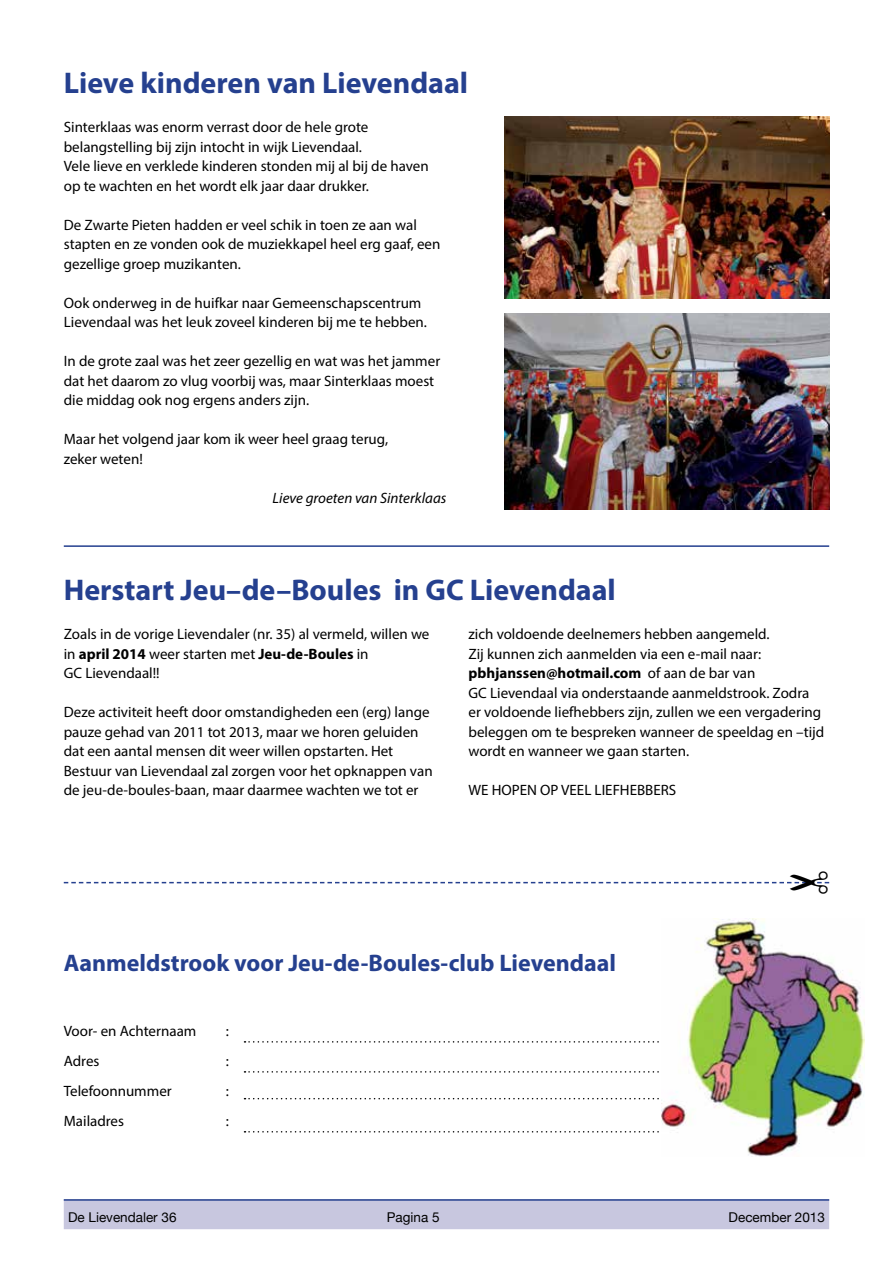
<style>
.page{position:relative;width:893px;height:1263px;background:#fff}
.page>*{position:absolute;margin:0;border:0;box-sizing:border-box;transform-origin:0 0}
.t1{font:700 30px "Myriad Pro";color:#25408f}
.t2{font:700 24px "Myriad Pro";color:#25408f}
.t3{font:15px/19.5px "Myriad Pro";color:#000}
.t4{font:italic 15px "Myriad Pro";color:#000}
.t5{font:13.5px "Helvetica Neue";color:#000}
.s1{font-weight:700}
</style>
<div class="page">
<div style="left:64px;top:1199px;width:765px;height:30px;background:#c8c7df"></div>
<hr style="left:64px;top:1199px;width:765px;height:2px;background:#25408f">
<hr style="left:64px;top:545px;width:765px;height:2px;background:#25408f">
<img style="left:505px;top:313px;width:324px;height:196px">
<img style="left:505px;top:117px;width:324px;height:182px">
<svg style="left:244px;top:1041px;width:415px;height:1px"></svg>
<svg style="left:244px;top:1071px;width:415px;height:1px"></svg>
<svg style="left:244px;top:1098px;width:415px;height:1px"></svg>
<svg style="left:244px;top:1131px;width:415px;height:1px"></svg>
<img style="left:662px;top:919px;width:202px;height:238px">
<svg style="left:64px;top:881px;width:765px;height:3px"></svg>
<h1 class="t1" style="left:64px;top:63px;width:406px">Lieve kinderen van Lievendaal</h1>
<p class="t3" style="left:64px;top:117px;width:366px">Sinterklaas was enorm verrast door de hele grote belangstelling bij zijn intocht in wijk Lievendaal.<br>Vele lieve en verklede kinderen stonden mij al bij de haven op te wachten en het wordt elk jaar daar drukker.</p>
<p class="t3" style="left:64px;top:214px;width:378px">De Zwarte Pieten hadden er veel schik in toen ze aan wal stapten en ze vonden ook de muziekkapel heel erg gaaf, een gezellige groep muzikanten.</p>
<p class="t3" style="left:64px;top:292px;width:365px">Ook onderweg in de huifkar naar Gemeenschapscentrum<br>Lievendaal was het leuk zoveel kinderen bij me te hebben.</p>
<p class="t3" style="left:64px;top:351px;width:378px">In de grote zaal was het zeer gezellig en wat was het jammer dat het daarom zo vlug voorbij was, maar Sinterklaas moest die middag ook nog ergens anders zijn.</p>
<p class="t3" style="left:64px;top:429px;width:326px">Maar het volgend jaar kom ik weer heel graag terug, zeker weten!</p>
<p class="t4" style="left:273px;top:488px;width:175px">Lieve groeten van Sinterklaas</p>
<h1 class="t1" style="left:64px;top:570px;width:553px">Herstart Jeu–de–Boules in GC Lievendaal</h1>
<p class="t3" style="left:64px;top:624px;width:367px">Zoals in de vorige Lievendaler (nr. 35) al vermeld, willen we in <span class="s1">april 2014</span> weer starten met <span class="s1">Jeu-de-Boules</span> in<br>GC Lievendaal!!</p>
<p class="t3" style="left:64px;top:702px;width:370px">Deze activiteit heeft door omstandigheden een (erg) lange pauze gehad van 2011 tot 2013, maar we horen geluiden dat een aantal mensen dit weer willen opstarten. Het Bestuur van Lievendaal zal zorgen voor het opknappen van de jeu-de-boules-baan, maar daarmee wachten we tot er</p>
<p class="t3" style="left:468px;top:624px;width:357px">zich voldoende deelnemers hebben aangemeld.<br>Zij kunnen zich aanmelden via een e-mail naar: <span class="s1">pbhjanssen@hotmail.com</span> of aan de bar van<br>GC Lievendaal via onderstaande aanmeldstrook. Zodra er voldoende liefhebbers zijn, zullen we een vergadering beleggen om te bespreken wanneer de speeldag en –tijd wordt en wanneer we gaan starten.</p>
<p class="t3" style="left:468px;top:780px;width:209px">WE HOPEN OP VEEL LIEFHEBBERS</p>
<h2 class="t2" style="left:64px;top:947px;width:554px">Aanmeldstrook voor Jeu-de-Boules-club Lievendaal</h2>
<p class="t3" style="left:64px;top:1021px;width:134px">Voor- en Achternaam</p>
<p class="t3" style="left:226px;top:1021px;width:5px">:</p>
<p class="t3" style="left:64px;top:1051px;width:37px">Adres</p>
<p class="t3" style="left:226px;top:1051px;width:5px">:</p>
<p class="t3" style="left:64px;top:1081px;width:109px">Telefoonnummer</p>
<p class="t3" style="left:226px;top:1081px;width:5px">:</p>
<p class="t3" style="left:64px;top:1111px;width:62px">Mailadres</p>
<p class="t3" style="left:226px;top:1111px;width:5px">:</p>
<p class="t5" style="left:68px;top:1209px;width:110px">De Lievendaler 36</p>
<p class="t5" style="left:387px;top:1209px;width:54px">Pagina 5</p>
<p class="t5" style="left:729px;top:1209px;width:98px">December 2013</p>
</div>
